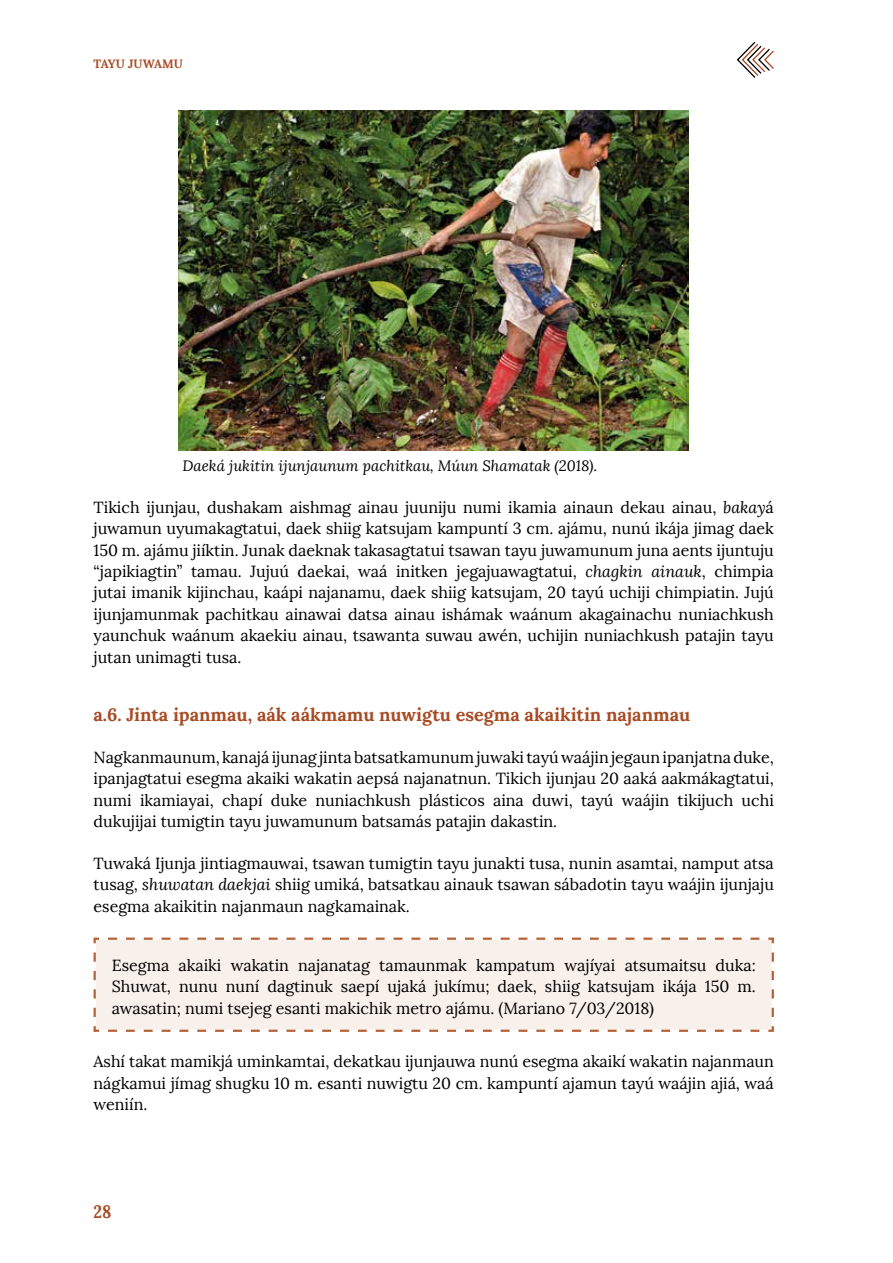
<style>
.page{position:relative;width:893px;height:1263px;background:#fff}
.page>*{position:absolute;margin:0;border:0;box-sizing:border-box;transform-origin:0 0}
.t1{font:700 18px "Lora";color:#a74b24}
.t2{font:700 18px "Lora";color:#a74b24;scale:.9 1}
.t3{font:16.05px/21.5px "Lora";color:#000;text-align:justify}
.t4{font:italic 15px "Lora";color:#000}
.t5{font:700 12px "Lora";color:#a74b24}
.s1{font-style:italic}
</style>
<div class="page">
<svg style="left:736px;top:41px;width:38px;height:37px"></svg>
<img style="left:179px;top:111px;width:510px;height:340px">
<div style="left:93px;top:937px;width:681px;height:89px;background:#f8f0eb"></div>
<svg style="left:772px;top:939px;width:2px;height:78px"></svg>
<svg style="left:93px;top:1026px;width:681px;height:6px"></svg>
<p class="t5" style="left:94px;top:56px;width:91px">TAYU JUWAMU</p>
<p class="t4" style="left:182px;top:457px;width:416px">Daeká jukitin ijunjaunum pachitkau, Múun Shamatak (2018).</p>
<p class="t3" style="left:94px;top:496px;width:682px">Tikich ijunjau, dushakam aishmag ainau juuniju numi ikamia ainaun dekau ainau, <span class="s1">bakay</span>á juwamun uyumakagtatui, daek shiig katsujam kampuntí 3 cm. ajámu, nunú ikája jimag daek 150 m. ajámu jiíktin. Junak daeknak takasagtatui tsawan tayu juwamunum juna aents ijuntuju “japikiagtin” tamau. Jujuú daekai, waá initken jegajuawagtatui, <span class="s1">chagkin ainauk</span>, chimpia jutai imanik kijinchau, kaápi najanamu, daek shiig katsujam, 20 tayú uchiji chimpiatin. Jujú ijunjamunmak pachitkau ainawai datsa ainau ishámak waánum akagainachu nuniachkush yaunchuk waánum akaekiu ainau, tsawanta suwau awén, uchijin nuniachkush patajin tayu jutan unimagti tusa.</p>
<p class="t1" style="left:94px;top:703px;width:598px">a.6. Jinta ipanmau, aák aákmamu nuwigtu esegma akaikitin najanmau</p>
<p class="t3" style="left:94px;top:746px;width:682px">Nagkanmaunum, kanajá ijunag jinta batsatkamunum juwaki tayú waájin jegaun ipanjatna duke, ipanjagtatui esegma akaiki wakatin aepsá najanatnun. Tikich ijunjau 20 aaká aakmákagtatui, numi ikamiayai, chapí duke nuniachkush plásticos aina duwi, tayú waájin tikijuch uchi dukujijai tumigtin tayu juwamunum batsamás patajin dakastin.</p>
<p class="t3" style="left:94px;top:852px;width:682px">Tuwaká Ijunja jintiagmauwai, tsawan tumigtin tayu junakti tusa, nunin asamtai, namput atsa tusag, <span class="s1">shuwatan daekjai</span> shiig umiká, batsatkau ainauk tsawan sábadotin tayu waájin ijunjaju esegma akaikitin najanmaun nagkamainak.</p>
<p class="t3" style="left:112px;top:954px;width:645px">Esegma akaiki wakatin najanatag tamaunmak kampatum wajíyai atsumaitsu duka:<br>Shuwat, nunu nuní dagtinuk saepí ujaká jukímu; daek, shiig katsujam ikája 150 m. awasatin; numi tsejeg esanti makichik metro ajámu. (Mariano 7/03/2018)</p>
<p class="t3" style="left:94px;top:1051px;width:682px">Ashí takat mamikjá uminkamtai, dekatkau ijunjauwa nunú esegma akaikí wakatin najanmaun nágkamui jímag shugku 10 m. esanti nuwigtu 20 cm. kampuntí ajamun tayú waájin ajiá, waá weniín.</p>
<p class="t2" style="left:94px;top:1200px;width:21px">28</p>
</div>
